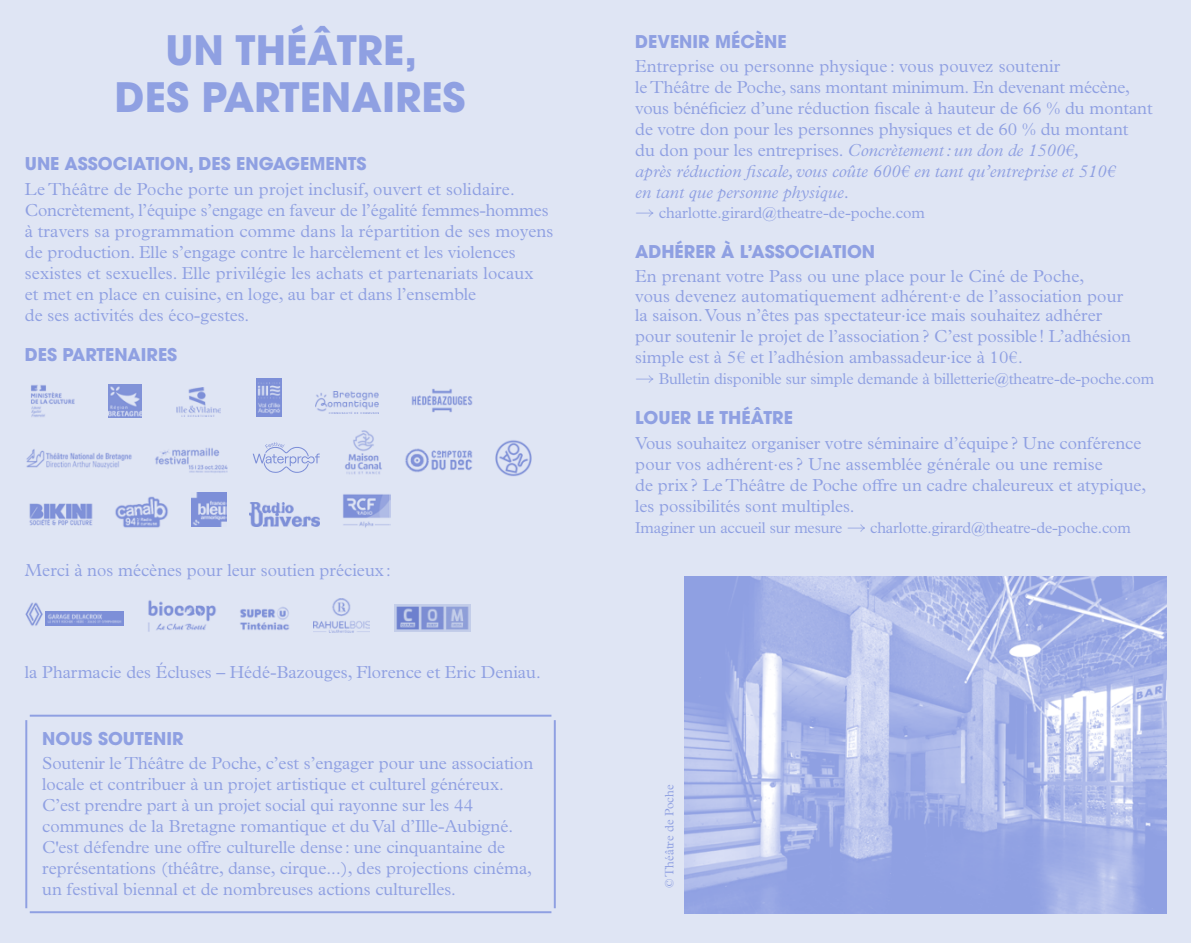
<style>
.page{position:relative;width:1191px;height:943px;background:#dfe5f4}
.page>*{position:absolute;margin:0;border:0;box-sizing:border-box;transform-origin:0 0}
.t1{font:700 40.25px/47.2px "ITC Avant Garde Pro";color:#8fa0e2;text-align:center}
.t2{font:300 17.5px/21px "Plantin MT Pro";color:#8fa0e2}
.t3{font:700 17.5px "ITC Avant Garde Pro";color:#8fa0e2}
.t4{font:300 15.75px "Plantin MT Pro";letter-spacing:-.01em;color:#8fa0e2}
.t5{font:300 12.25px "Plantin MT Pro";color:#8fa0e2}
.s1{font-style:italic}
.s2{font-family:"Firelli Variable";font-weight:400;font-size:14px}
</style>
<div class="page">
<img style="left:108px;top:384px;width:33px;height:33px">
<img style="left:315px;top:391px;width:63px;height:22px">
<img style="left:411px;top:388px;width:62px;height:25px">
<img style="left:31px;top:385px;width:44px;height:32px">
<img style="left:176px;top:387px;width:45px;height:30px">
<img style="left:256px;top:379px;width:25px;height:38px">
<img style="left:148px;top:600px;width:68px;height:32px">
<img style="left:25px;top:602px;width:28px;height:24px">
<img style="left:45px;top:611px;width:79px;height:14px">
<img style="left:240px;top:607px;width:49px;height:23px">
<img style="left:314px;top:598px;width:55px;height:34px">
<img style="left:394px;top:604px;width:76px;height:27px">
<img style="left:345px;top:430px;width:37px;height:44px">
<img style="left:405px;top:448px;width:68px;height:24px">
<img style="left:26px;top:449px;width:106px;height:20px">
<svg style="left:253px;top:442px;width:67px;height:31px"></svg>
<img style="left:155px;top:448px;width:73px;height:25px">
<img style="left:495px;top:440px;width:37px;height:36px">
<img style="left:115px;top:496px;width:53px;height:32px">
<img style="left:29px;top:503px;width:64px;height:23px">
<img style="left:192px;top:493px;width:34px;height:34px">
<img style="left:250px;top:502px;width:70px;height:24px">
<img style="left:343px;top:494px;width:47px;height:34px">
<hr style="left:30px;top:714px;width:521px;height:2px;background:#8fa0e2">
<hr style="left:30px;top:911px;width:521px;height:2px;background:#8fa0e2">
<hr style="left:25px;top:720px;width:2px;height:188px;background:#8fa0e2">
<hr style="left:554px;top:720px;width:2px;height:188px;background:#8fa0e2">
<img style="left:685px;top:577px;width:481px;height:336px">
<h1 class="t1" style="left:115px;top:26px;width:352px">UN THÉÂTRE,<br>DES PARTENAIRES</h1>
<p class="t3" style="left:635px;top:30px;width:153px">DEVENIR MÉCÈNE</p>
<p class="t2" style="left:635px;top:56px;width:519px">Entreprise ou personne physique : vous pouvez soutenir<br>le Théâtre de Poche, sans montant minimum. En devenant mécène, vous bénéficiez d’une réduction fiscale à hauteur de 66 % du montant de votre don pour les personnes physiques et de 60 % du montant<br>du don pour les entreprises. <span class="s1">Concrètement: un don de 1500€,<br>après réduction fiscale, vous coûte 600€ en tant qu’entreprise et 510€<br>en tant que personne physique.</span></p>
<p class="t4" style="left:635px;top:203px;width:291px"><span class="s2">--&gt;</span> charlotte.girard@theatre-de-poche.com</p>
<p class="t3" style="left:635px;top:240px;width:241px">ADHÉRER À L’ASSOCIATION</p>
<p class="t2" style="left:635px;top:267px;width:489px;line-height:19.2px">En prenant votre Pass ou une place pour le Ciné de Poche, vous devenez automatiquement adhérent·e de l’association pour la saison. Vous n’êtes pas spectateur·ice mais souhaitez adhérer</p>
<p class="t2" style="left:635px;top:325px;width:497px">pour soutenir le projet de l’association? C’est possible ! L’adhésion simple est à 5€ et l’adhésion ambassadeur·ice à 10€.</p>
<p class="t4" style="left:635px;top:369px;width:520px"><span class="s2">--&gt;</span> Bulletin disponible sur simple demande à billetterie@theatre-de-poche.com</p>
<p class="t3" style="left:635px;top:406px;width:159px">LOUER LE THÉÂTRE</p>
<p class="t2" style="left:635px;top:432px;width:512px">Vous souhaitez organiser votre séminaire d’équipe ? Une conférence pour vos adhérent·es ? Une assemblée générale ou une remise<br>de prix? Le Théâtre de Poche offre un cadre chaleureux et atypique, les possibilités sont multiples.</p>
<p class="t4" style="left:635px;top:518px;width:497px">Imaginer un accueil sur mesure <span class="s2">--&gt;</span> charlotte.girard@theatre-de-poche.com</p>
<p class="t3" style="left:25px;top:152px;width:343px">UNE ASSOCIATION, DES ENGAGEMENTS</p>
<p class="t2" style="left:25px;top:178px;width:530px">Le Théâtre de Poche porte un projet inclusif, ouvert et solidaire.<br>Concrètement, l’équipe s’engage en faveur de l’égalité femmes-hommes à travers sa programmation comme dans la répartition de ses moyens de production. Elle s’engage contre le harcèlement et les violences sexistes et sexuelles. Elle privilégie les achats et partenariats locaux<br>et met en place en cuisine, en loge, au bar et dans l’ensemble<br>de ses activités des éco-gestes.</p>
<p class="t3" style="left:25px;top:343px;width:154px">DES PARTENAIRES</p>
<p class="t2" style="left:25px;top:560px;width:367px">Merci à nos mécènes pour leur soutien précieux:</p>
<p class="t2" style="left:25px;top:661px;width:517px">la Pharmacie des Écluses – Hédé-Bazouges, Florence et Eric Deniau.</p>
<p class="t3" style="left:42px;top:726px;width:143px">NOUS SOUTENIR</p>
<p class="t2" style="left:42px;top:752px;width:492px">Soutenir le Théâtre de Poche, c’est s’engager pour une association locale et contribuer à un projet artistique et culturel généreux.<br>C’est prendre part à un projet social qui rayonne sur les 44 communes de la Bretagne romantique et du Val d’Ille-Aubigné.<br>C'est défendre une offre culturelle dense : une cinquantaine de représentations (théâtre, danse, cirque...), des projections cinéma, un festival biennal et de nombreuses actions culturelles.</p>
<p class="t5" style="left:662px;top:888px;width:105px;rotate:-90deg">© Théâtre de Poche</p>
</div>
